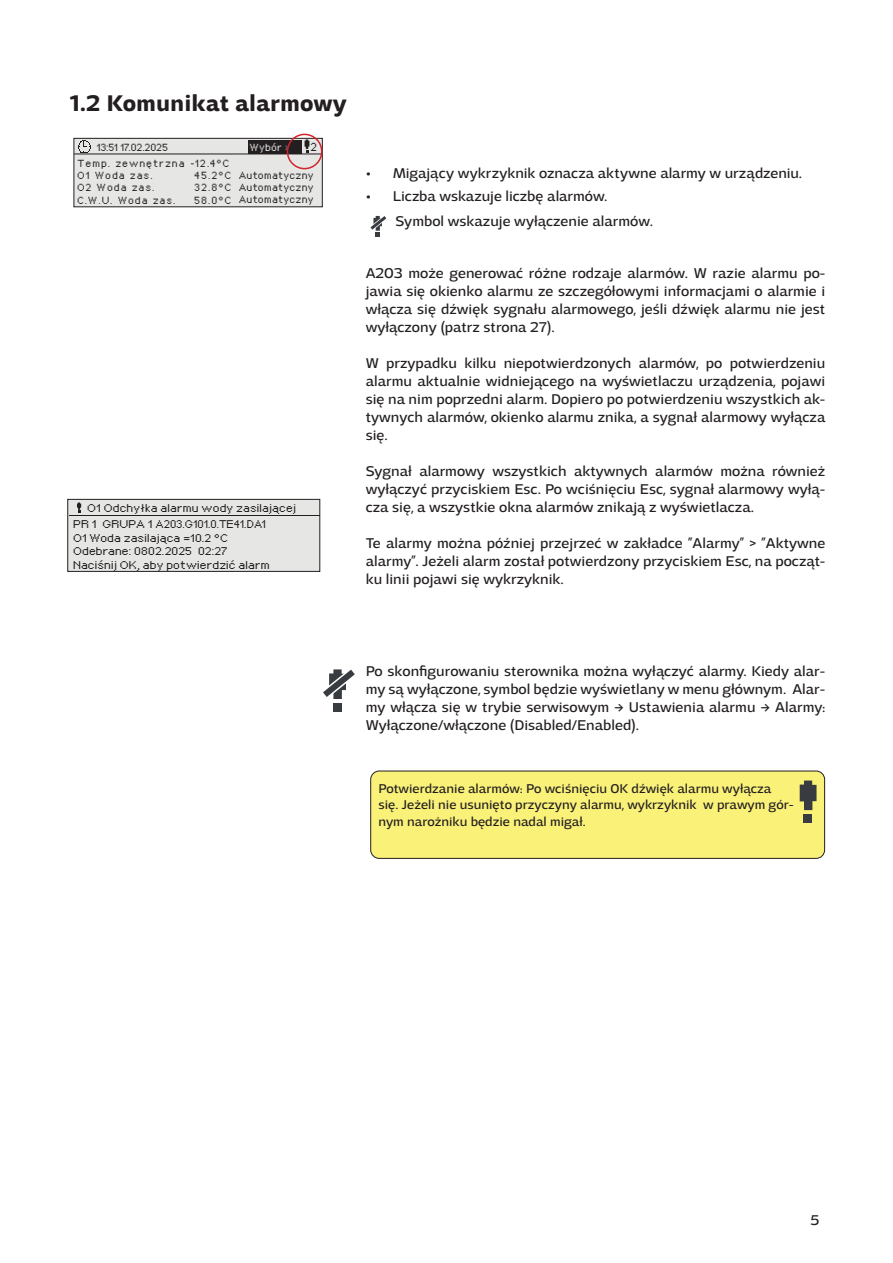
<style>
.page{position:relative;width:893px;height:1263px;background:#fff}
.page>*{position:absolute;margin:0;border:0;box-sizing:border-box;transform-origin:0 0}
.Otsikko_2{font:700 24px "Adria Grotesk";color:#231f20}
.Leipäteksti{font:15px/18px "Adria Grotesk";color:#231f20;text-align:justify}
.Taulukoiden_sisältö{font:15px "Adria Grotesk";color:#231f20}
.taulukoiden_sisältö{font:13.5px/16.5px "Adria Grotesk";color:#231f20}
.t1{font:8.1px "px sans nouveaux";color:#231f20}
.Display{font:7.8px "px sans nouveaux";letter-spacing:.05em;color:#231f20;scale:1.09 1}
.Display_black{font:7.2px "px sans nouveaux";letter-spacing:.1em;color:#231f20}
.Display_black-2{font:7.2px "px sans nouveaux";letter-spacing:.2em;color:#231f20}
.Display_black-3{font:7.2px "px sans nouveaux";letter-spacing:.05em;color:#231f20}
.Display_grey{font:7.2px "px sans nouveaux";letter-spacing:.08em;color:#e6e7e5}
.s1{color:#888e91}
</style>
<div class="page">
<div style="left:74px;top:138px;width:248px;height:69px;background:#e6e7e5"></div>
<div style="left:74px;top:138px;width:248px;height:69px;border:1px solid #231f20"></div>
<hr style="left:74px;top:153px;width:248px;height:1px;background:#231f20">
<div style="left:248px;top:140px;width:54px;height:13px;background:#231f20"></div>
<svg style="left:78px;top:140px;width:13px;height:13px"></svg>
<svg style="left:305px;top:139px;width:4px;height:13px"></svg>
<div style="left:68px;top:499px;width:252px;height:72px;background:#e6e7e5"></div>
<div style="left:68px;top:499px;width:252px;height:72px;border:1px solid #231f20"></div>
<hr style="left:69px;top:516px;width:251px;height:1px;background:#231f20">
<svg style="left:77px;top:502px;width:4px;height:11px"></svg>
<div style="left:333px;top:703px;width:9px;height:9px;background:#383b3f"></div>
<svg style="left:323px;top:669px;width:32px;height:30px"></svg>
<div style="left:371px;top:771px;width:454px;height:87px;background:#faf179;border-radius:9px"></div>
<div style="left:370px;top:771px;width:455px;height:87px;border:1px solid #231f20;border-radius:9px"></div>
<div style="left:804px;top:814px;width:8px;height:9px;background:#383b3f"></div>
<svg style="left:800px;top:780px;width:16px;height:30px"></svg>
<svg style="left:370px;top:215px;width:17px;height:22px"></svg>
<div style="left:287px;top:134px;width:35px;height:35px;border:2px solid #d1232a;border-radius:50%"></div>
<p class="Otsikko_2" style="left:70px;top:89px;width:279px">1.2 Komunikat alarmowy</p>
<p class="Display_black-3" style="left:97px;top:144px;width:73px">13:51 17.02.2025</p>
<p class="Display_grey" style="left:250px;top:144px;width:40px">Wybór <span class="s1">&gt;</span></p>
<p class="t1" style="left:311px;top:143px;width:8px">2</p>
<p class="Display_black-2" style="left:78px;top:160px;width:109px">Temp. zewnętrzna</p>
<p class="Display_black-2" style="left:78px;top:172px;width:77px">O1 Woda zas.</p>
<p class="Display_black-2" style="left:78px;top:185px;width:79px">O2 Woda zas.</p>
<p class="Display_black" style="left:78px;top:197px;width:100px">C.W.U. Woda zas.</p>
<p class="Display_black" style="left:191px;top:160px;width:40px">-12.4°C</p>
<p class="Display_black" style="left:195px;top:172px;width:38px">45.2°C</p>
<p class="Display_black" style="left:195px;top:185px;width:38px">32.8°C</p>
<p class="Display_black" style="left:195px;top:197px;width:38px">58.0°C</p>
<p class="Display_black" style="left:239px;top:172px;width:76px">Automatyczny</p>
<p class="Display_black" style="left:239px;top:184px;width:76px">Automatyczny</p>
<p class="Display_black" style="left:239px;top:197px;width:76px">Automatyczny</p>
<p class="Display" style="left:88px;top:505px;width:193px">O1 Odchyłka alarmu wody zasilającej</p>
<p class="Display" style="left:74px;top:521px;width:178px">PR 1 GRUPA 1 A203.G101.0.TE41.DA1</p>
<p class="Display" style="left:74px;top:534px;width:143px">O1 Woda zasilająca =10.2 °C</p>
<p class="Display" style="left:74px;top:548px;width:143px">Odebrane: 0802.2025 02:27</p>
<p class="Display" style="left:74px;top:561px;width:182px">Naciśnij OK, aby potwierdzić alarm</p>
<p class="Leipäteksti" style="left:366px;top:164px;width:438px">• Migający wykrzyknik oznacza aktywne alarmy w urządzeniu.</p>
<p class="Leipäteksti" style="left:366px;top:187px;width:243px">• Liczba wskazuje liczbę alarmów.</p>
<p class="Taulukoiden_sisältö" style="left:395px;top:212px;width:259px">Symbol wskazuje wyłączenie alarmów.</p>
<p class="Leipäteksti" style="left:366px;top:264px;width:461px">A203 może generować różne rodzaje alarmów. W razie alarmu po&shy;jawia się okienko alarmu ze szczegółowymi informacjami o alarmie i włącza się dźwięk sygnału alarmowego, jeśli dźwięk alarmu nie jest wyłączony (patrz strona 27).</p>
<p class="Leipäteksti" style="left:366px;top:354px;width:461px">W przypadku kilku niepotwierdzonych alarmów, po potwierdzeniu alarmu aktualnie widniejącego na wyświetlaczu urządzenia, pojawi się na nim poprzedni alarm. Dopiero po potwierdzeniu wszystkich ak&shy;tywnych alarmów, okienko alarmu znika, a sygnał alarmowy wyłącza się.</p>
<p class="Leipäteksti" style="left:366px;top:462px;width:461px">Sygnał alarmowy wszystkich aktywnych alarmów można również wyłączyć przyciskiem Esc. Po wciśnięciu Esc, sygnał alarmowy wyłą&shy;cza się, a wszystkie okna alarmów znikają z wyświetlacza.</p>
<p class="Leipäteksti" style="left:366px;top:534px;width:461px">Te alarmy można później przejrzeć w zakładce ”Alarmy” &gt; ”Aktywne alarmy”. Jeżeli alarm został potwierdzony przyciskiem Esc, na począt&shy;ku linii pojawi się wykrzyknik.</p>
<p class="Leipäteksti" style="left:366px;top:662px;width:461px">Po skonfigurowaniu sterownika można wyłączyć alarmy. Kiedy alar&shy;my są wyłączone, symbol będzie wyświetlany w menu głównym. Alar&shy;my włącza się w trybie serwisowym -&gt; Ustawienia alarmu -&gt; Alarmy:<br>Wyłączone/włączone (Disabled/Enabled).</p>
<p class="taulukoiden_sisältö" style="left:378px;top:780px;width:417px">Potwierdzanie alarmów: Po wciśnięciu OK dźwięk alarmu wyłącza się. Jeżeli nie usunięto przyczyny alarmu, wykrzyknik w prawym gór&shy;nym narożniku będzie nadal migał.</p>
<p class="Leipäteksti" style="left:810px;top:1211px;width:10px">5</p>
</div>
